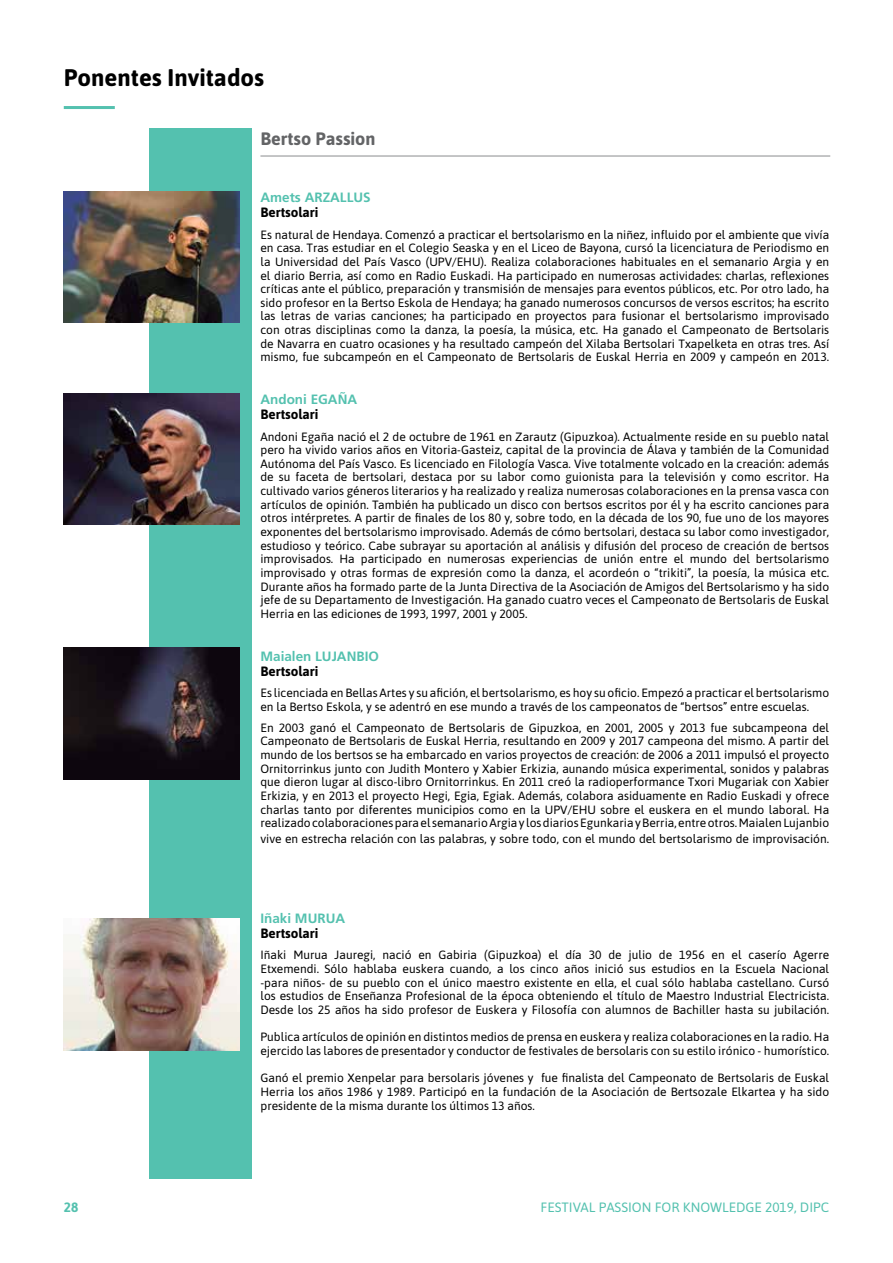
<style>
.page{position:relative;width:893px;height:1263px;background:#fff}
.page>*{position:absolute;margin:0;border:0;box-sizing:border-box;transform-origin:0 0}
.t1{font:700 24px "Asap";color:#000}
.t2{font:700 18px "Asap";color:#636466}
.t3{font:700 13.5px "Frutiger";color:#54c1af}
.t4{font:700 13.5px "Asap";color:#000}
.t5{font:13.5px "Asap";color:#54c1af}
.t6{font:700 13.5px "Asap";color:#54c1af}
.t7{font:12px/13.6px "Asap";color:#000;text-align:justify}
</style>
<div class="page">
<div style="left:150px;top:128px;width:102px;height:1050px;background:#54c1af"></div>
<hr style="left:64px;top:106px;width:51px;height:3px;background:#54c1af">
<img style="left:64px;top:191px;width:175px;height:132px">
<img style="left:64px;top:393px;width:175px;height:132px">
<img style="left:64px;top:647px;width:175px;height:132px">
<hr style="left:260px;top:156px;width:570px;height:1px;background:#8a8c8e">
<img style="left:64px;top:919px;width:175px;height:131px">
<h1 class="t1" style="left:64px;top:61px;width:202px">Ponentes Invitados</h1>
<h2 class="t2" style="left:260px;top:126px;width:117px">Bertso Passion</h2>
<p class="t3" style="left:260px;top:189px;width:112px">Amets ARZALLUS</p>
<p class="t4" style="left:260px;top:203px;width:59px">Bertsolari</p>
<p class="t7" style="left:260px;top:227px;width:570px">Es natural de Hendaya. Comenzó a practicar el bertsolarismo en la niñez, influido por el ambiente que vivía en casa. Tras estudiar en el Colegio Seaska y en el Liceo de Bayona, cursó la licenciatura de Periodismo en la Universidad del País Vasco (UPV/EHU). Realiza colaboraciones habituales en el semanario Argia y en el diario Berria, así como en Radio Euskadi. Ha participado en numerosas actividades: charlas, reflexiones críticas ante el público, preparación y transmisión de mensajes para eventos públicos, etc. Por otro lado, ha sido profesor en la Bertso Eskola de Hendaya; ha ganado numerosos concursos de versos escritos; ha escrito las letras de varias canciones; ha participado en proyectos para fusionar el bertsolarismo improvisado con otras disciplinas como la danza, la poesía, la música, etc. Ha ganado el Campeonato de Bertsolaris de Navarra en cuatro ocasiones y ha resultado campeón del Xilaba Bertsolari Txapelketa en otras tres. Así mismo, fue subcampeón en el Campeonato de Bertsolaris de Euskal Herria en 2009 y campeón en 2013.</p>
<p class="t3" style="left:260px;top:391px;width:98px">Andoni EGAÑA</p>
<p class="t4" style="left:260px;top:405px;width:59px">Bertsolari</p>
<p class="t7" style="left:260px;top:429px;width:570px">Andoni Egaña nació el 2 de octubre de 1961 en Zarautz (Gipuzkoa). Actualmente reside en su pueblo natal pero ha vivido varios años en Vitoria-Gasteiz, capital de la provincia de Álava y también de la Comunidad Autónoma del País Vasco. Es licenciado en Filología Vasca. Vive totalmente volcado en la creación: además de su faceta de bertsolari, destaca por su labor como guionista para la televisión y como escritor. Ha cultivado varios géneros literarios y ha realizado y realiza numerosas colaboraciones en la prensa vasca con artículos de opinión. También ha publicado un disco con bertsos escritos por él y ha escrito canciones para otros intérpretes. A partir de finales de los 80 y, sobre todo, en la década de los 90, fue uno de los mayores exponentes del bertsolarismo improvisado. Además de cómo bertsolari, destaca su labor como investigador, estudioso y teórico. Cabe subrayar su aportación al análisis y difusión del proceso de creación de bertsos improvisados. Ha participado en numerosas experiencias de unión entre el mundo del bertsolarismo improvisado y otras formas de expresión como la danza, el acordeón o “trikiti”, la poesía, la música etc.<br>Durante años ha formado parte de la Junta Directiva de la Asociación de Amigos del Bertsolarismo y ha sido jefe de su Departamento de Investigación. Ha ganado cuatro veces el Campeonato de Bertsolaris de Euskal Herria en las ediciones de 1993, 1997, 2001 y 2005.</p>
<p class="t3" style="left:260px;top:648px;width:120px">Maialen LUJANBIO</p>
<p class="t4" style="left:260px;top:661px;width:59px">Bertsolari</p>
<p class="t7" style="left:260px;top:685px;width:570px">Es licenciada en Bellas Artes y su afición, el bertsolarismo, es hoy su oficio. Empezó a practicar el bertsolarismo en la Bertso Eskola, y se adentró en ese mundo a través de los campeonatos de “bertsos” entre escuelas.</p>
<p class="t7" style="left:260px;top:720px;width:570px">En 2003 ganó el Campeonato de Bertsolaris de Gipuzkoa, en 2001, 2005 y 2013 fue subcampeona del Campeonato de Bertsolaris de Euskal Herria, resultando en 2009 y 2017 campeona del mismo. A partir del mundo de los bertsos se ha embarcado en varios proyectos de creación: de 2006 a 2011 impulsó el proyecto Ornitorrinkus junto con Judith Montero y Xabier Erkizia, aunando música experimental, sonidos y palabras que dieron lugar al disco-libro Ornitorrinkus. En 2011 creó la radioperformance Txori Mugariak con Xabier Erkizia, y en 2013 el proyecto Hegi, Egia, Egiak. Además, colabora asiduamente en Radio Euskadi y ofrece charlas tanto por diferentes municipios como en la UPV/EHU sobre el euskera en el mundo laboral. Ha realizado colaboraciones para el semanario Argia y los diarios Egunkaria y Berria, entre otros. Maialen Lujanbio</p>
<p class="t7" style="left:260px;top:831px;width:570px">vive en estrecha relación con las palabras, y sobre todo, con el mundo del bertsolarismo de improvisación.</p>
<p class="t3" style="left:260px;top:910px;width:86px">Iñaki MURUA</p>
<p class="t4" style="left:260px;top:924px;width:59px">Bertsolari</p>
<p class="t7" style="left:260px;top:948px;width:570px">Iñaki Murua Jauregi, nació en Gabiria (Gipuzkoa) el día 30 de julio de 1956 en el caserío Agerre Etxemendi. Sólo hablaba euskera cuando, a los cinco años inició sus estudios en la Escuela Nacional -para niños- de su pueblo con el único maestro existente en ella, el cual sólo hablaba castellano. Cursó los estudios de Enseñanza Profesional de la época obteniendo el título de Maestro Industrial Electricista.<br>Desde los 25 años ha sido profesor de Euskera y Filosofía con alumnos de Bachiller hasta su jubilación.</p>
<p class="t7" style="left:260px;top:1029px;width:570px">Publica artículos de opinión en distintos medios de prensa en euskera y realiza colaboraciones en la radio. Ha ejercido las labores de presentador y conductor de festivales de bersolaris con su estilo irónico - humorístico.</p>
<p class="t7" style="left:260px;top:1070px;width:570px">Ganó el premio Xenpelar para bersolaris jóvenes y fue finalista del Campeonato de Bertsolaris de Euskal Herria los años 1986 y 1989. Participó en la fundación de la Asociación de Bertsozale Elkartea y ha sido presidente de la misma durante los últimos 13 años.</p>
<p class="t6" style="left:64px;top:1197px;width:16px">28</p>
<p class="t5" style="left:540px;top:1198px;width:290px">FESTIVAL PASSION FOR KNOWLEDGE 2019, DIPC</p>
</div>
